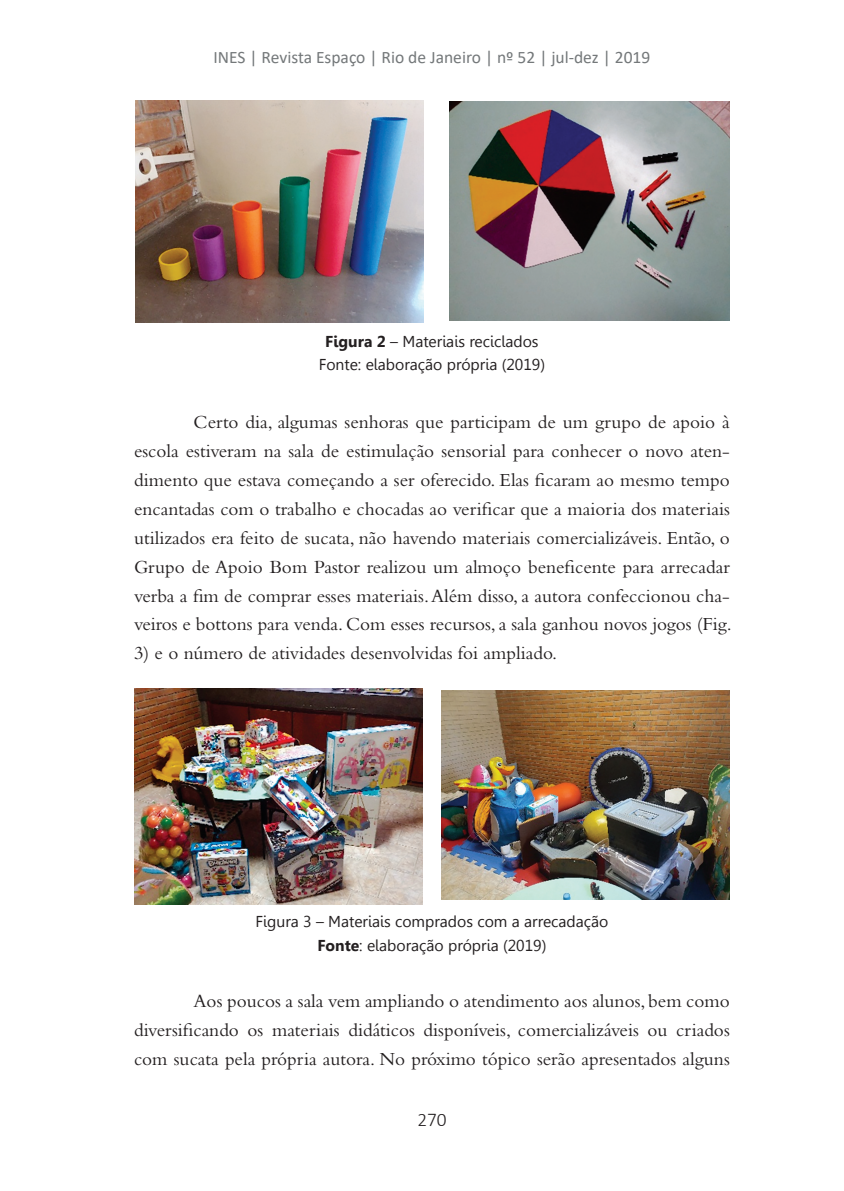
<style>
.page{position:relative;width:844px;height:1191px;background:#fff}
.page>*{position:absolute;margin:0;border:0;box-sizing:border-box;transform-origin:0 0}
.TEXTO{font:19.25px/28.9px "Bembo Std";color:#231f20;text-align:justify}
.t1{font:300 19.25px "Calibri";color:#231f20}
.t2{font:17.5px "Calibri";color:#74787a}
.legenda{font:15.75px "Gisha";color:#231f20}
.s1{font-weight:700}
</style>
<div class="page">
<img style="left:135px;top:100px;width:289px;height:223px">
<img style="left:449px;top:101px;width:280px;height:219px">
<img style="left:134px;top:688px;width:288px;height:216px">
<img style="left:441px;top:690px;width:288px;height:209px">
<p class="t2" style="left:213px;top:45px;width:438px">INES | Revista Espaço | Rio de Janeiro | nº 52 | jul-dez | 2019</p>
<p class="legenda" style="left:325px;top:332px;width:215px"><span class="s1">Figura 2</span> – Materiais reciclados</p>
<p class="legenda" style="left:318px;top:356px;width:228px">Fonte: elaboração própria (2019)</p>
<p class="TEXTO" style="left:134px;top:407px;width:599px;text-indent:60px">Certo dia, algumas senhoras que participam de um grupo de apoio à escola estiveram na sala de estimulação sensorial para conhecer o novo aten&shy;dimento que estava começando a ser oferecido. Elas ficaram ao mesmo tempo encantadas com o trabalho e chocadas ao verificar que a maioria dos materiais utilizados era feito de sucata, não havendo materiais comercializáveis. Então, o Grupo de Apoio Bom Pastor realizou um almoço beneficente para arrecadar verba a fim de comprar esses materiais. Além disso, a autora confeccionou cha&shy;veiros e bottons para venda. Com esses recursos, a sala ganhou novos jogos (Fig.</p>
<p class="TEXTO" style="left:134px;top:638px;width:424px">3) e o número de atividades desenvolvidas foi ampliado.</p>
<p class="legenda" style="left:255px;top:912px;width:354px">Figura 3 – Materiais comprados com a arrecadação</p>
<p class="legenda" style="left:317px;top:936px;width:231px"><span class="s1">Fonte</span>: elaboração própria (2019)</p>
<p class="TEXTO" style="left:134px;top:986px;width:597px;text-indent:60px">Aos poucos a sala vem ampliando o atendimento aos alunos, bem como diversificando os materiais didáticos disponíveis, comercializáveis ou criados com sucata pela própria autora. No próximo tópico serão apresentados alguns</p>
<p class="t1" style="left:417px;top:1108px;width:31px">270</p>
</div>
